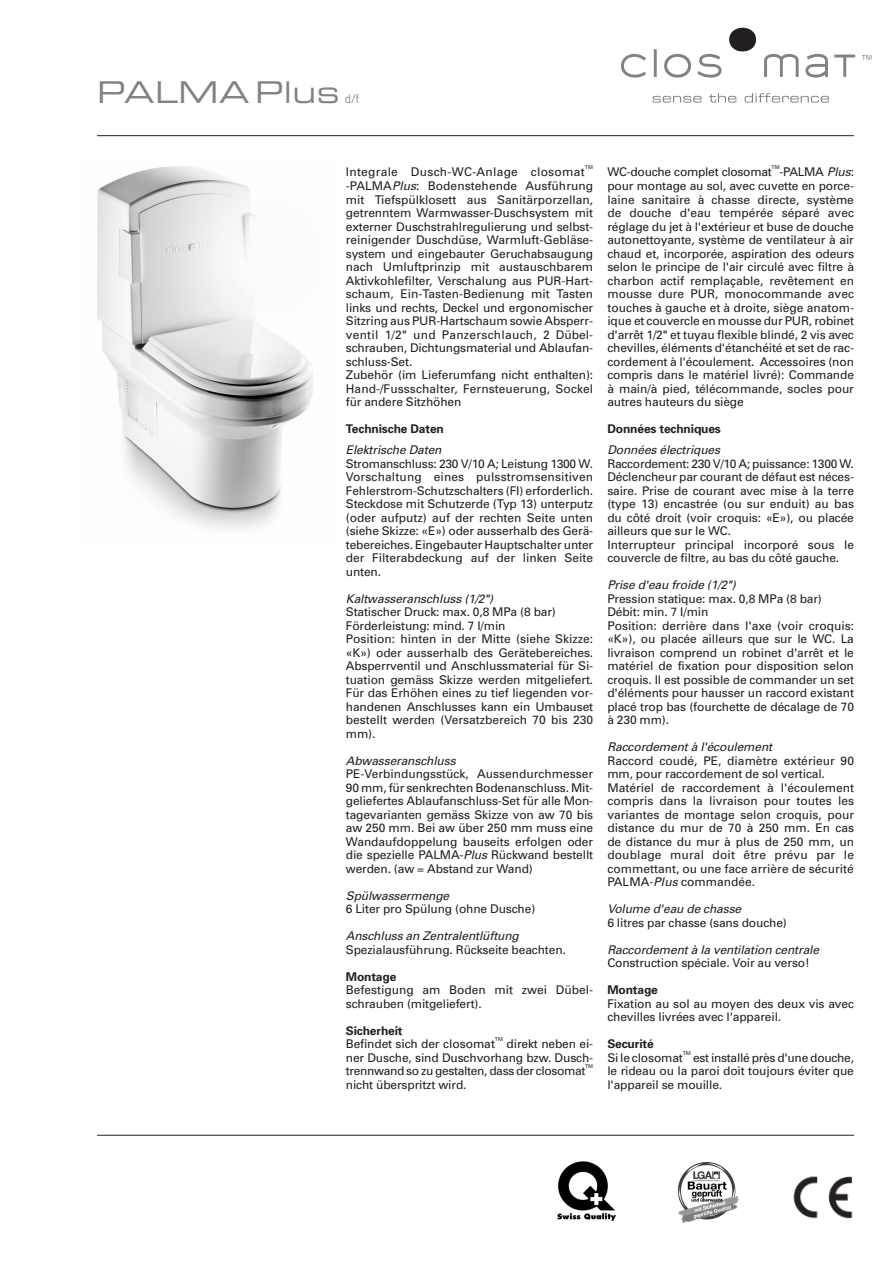
<style>
.page{position:relative;width:893px;height:1264px;background:#fff}
.page>*{position:absolute;margin:0;border:0;box-sizing:border-box;transform-origin:0 0}
.t1{font:30px "Eurostile Extended Two";letter-spacing:.02em;color:#808285}
.t2{font:12px/13.5px "Univers";letter-spacing:-.01em;color:#231f20}
.t3{font:italic 12px "Univers";letter-spacing:-.01em;color:#231f20}
.t4{font:700 12px "Univers";letter-spacing:-.01em;color:#231f20}
.t5{font:12px "Univers";letter-spacing:.02em;color:#231f20}
.t6{font:condensed 12px "Eurostile";color:#808285}
.t7{font:5.25px "Univers";letter-spacing:-.01em;color:#231f20}
.s1{font-style:italic}
</style>
<div class="page">
<hr style="left:97px;top:135px;width:757px;height:1px;background:#231f20">
<img style="left:97px;top:166px;width:216px;height:364px">
<hr style="left:97px;top:1135px;width:757px;height:1px;background:#231f20">
<img style="left:793px;top:1176px;width:60px;height:43px">
<svg style="left:621px;top:54px;width:25px;height:24px"></svg>
<hr style="left:654px;top:49px;width:3px;height:28px;background:#808285">
<svg style="left:664px;top:54px;width:27px;height:24px"></svg>
<svg style="left:697px;top:54px;width:24px;height:24px"></svg>
<div style="left:729px;top:28px;width:27px;height:23px;background:#231f20;border-radius:50%"></div>
<svg style="left:834px;top:55px;width:21px;height:22px"></svg>
<svg style="left:805px;top:54px;width:23px;height:24px"></svg>
<svg style="left:764px;top:54px;width:35px;height:23px"></svg>
<svg style="left:862px;top:55px;width:9px;height:5px"></svg>
<svg style="left:653px;top:96px;width:49px;height:7px"></svg>
<svg style="left:709px;top:93px;width:27px;height:10px"></svg>
<svg style="left:745px;top:93px;width:84px;height:10px"></svg>
<img style="left:679px;top:1162px;width:59px;height:60px">
<img style="left:557px;top:1161px;width:59px;height:60px">
<h1 class="t1" style="left:97px;top:81px;width:244px">PALMA Plus</h1>
<p class="t6" style="left:345px;top:94px;width:15px">d/f</p>
<p class="t7" style="left:585px;top:165px;width:10px">TM</p>
<p class="t2" style="left:346px;top:180px;width:249px">-PALMA<span class="s1">Plus</span>: Bodenstehende Ausführung mit Tiefspülklosett aus Sanitärporzellan, getrenntem Warmwasser-Duschsystem mit externer Duschstrahlregulierung und selbst&shy;reinigender Duschdüse, Warmluft-Gebläse&shy;system und eingebauter Geruchabsaugung nach Umluftprinzip mit austauschbarem Aktivkohlefilter, Verschalung aus PUR-Hart&shy;schaum, Ein-Tasten-Bedienung mit Tasten links und rechts, Deckel und ergonomischer Sitzring aus PUR-Hartschaum sowie Absperr&shy;ventil 1/2" und Panzerschlauch, 2 Dübel&shy;schrauben, Dichtungsmaterial und Ablaufan&shy;schluss-Set.<br>Zubehör (im Lieferumfang nicht enthalten):<br>Hand-/Fussschalter, Fernsteuerung, Sockel für andere Sitzhöhen</p>
<p class="t4" style="left:346px;top:424px;width:100px">Technische Daten</p>
<p class="t3" style="left:346px;top:445px;width:100px">Elektrische Daten</p>
<p class="t2" style="left:346px;top:458px;width:249px;text-align:justify">Stromanschluss: 230 V/10 A; Leistung 1300 W.<br>Vorschaltung eines pulsstromsensitiven Fehlerstrom-Schutzschalters (FI) erforderlich.<br>Steckdose mit Schutzerde (Typ 13) unterputz (oder aufputz) auf der rechten Seite unten (siehe Skizze: «E») oder ausserhalb des Gerä&shy;tebereiches. Eingebauter Hauptschalter unter der Filterabdeckung auf der linken Seite unten.</p>
<p class="t3" style="left:346px;top:594px;width:151px">Kaltwasseranschluss (1/2")</p>
<p class="t2" style="left:346px;top:606px;width:249px">Statischer Druck: max. 0,8 MPa (8 bar)<br>Förderleistung: mind. 7 I/min<br>Position: hinten in der Mitte (siehe Skizze: «K») oder ausserhalb des Gerätebereiches.<br>Absperrventil und Anschlussmaterial für Si&shy;tuation gemäss Skizze werden mitgeliefert.<br>Für das Erhöhen eines zu tief liegenden vor&shy;handenen Anschlusses kann ein Umbauset bestellt werden (Versatzbereich 70 bis 230 mm).</p>
<p class="t3" style="left:346px;top:756px;width:114px">Abwasseranschluss</p>
<p class="t2" style="left:346px;top:768px;width:249px;text-align:justify">PE-Verbindungsstück, Aussendurchmesser 90 mm, für senkrechten Bodenanschluss. Mit&shy;geliefertes Ablaufanschluss-Set für alle Mon&shy;tagevarianten gemäss Skizze von aw 70 bis aw 250 mm. Bei aw über 250 mm muss eine Wandaufdoppelung bauseits erfolgen oder die spezielle PALMA-<span class="s1">Plus</span> Rückwand bestellt werden. (aw = Abstand zur Wand)</p>
<p class="t3" style="left:346px;top:891px;width:107px">Spülwassermenge</p>
<p class="t2" style="left:346px;top:903px;width:191px">6 Liter pro Spülung (ohne Dusche)</p>
<p class="t3" style="left:346px;top:931px;width:177px">Anschluss an Zentralentlüftung</p>
<p class="t2" style="left:346px;top:944px;width:222px">Spezialausführung. Rückseite beachten.</p>
<p class="t4" style="left:346px;top:972px;width:52px">Montage</p>
<p class="t2" style="left:346px;top:984px;width:249px">Befestigung am Boden mit zwei Dübel&shy;schrauben (mitgeliefert).</p>
<p class="t4" style="left:346px;top:1026px;width:58px">Sicherheit</p>
<p class="t2" style="left:346px;top:1038px;width:151px">Befindet sich der closomat</p>
<p class="t5" style="left:346px;top:168px;width:240px">Integrale Dusch-WC-Anlage closomat</p>
<p class="t7" style="left:495px;top:1037px;width:10px">TM</p>
<p class="t2" style="left:346px;top:1038px;width:249px;text-align:justify;text-indent:161px">direkt neben ei&shy;ner Dusche, sind Duschvorhang bzw. Dusch&shy;trennwand so zu gestalten, dass der closomat</p>
<p class="t7" style="left:585px;top:1064px;width:10px">TM</p>
<p class="t2" style="left:346px;top:1079px;width:122px">nicht überspritzt wird.</p>
<p class="t7" style="left:772px;top:165px;width:10px">TM</p>
<p class="t2" style="left:607px;top:167px;width:248px;text-align:justify;text-indent:172px">-PALMA <span class="s1">Plus</span>: pour montage au sol, avec cuvette en porce&shy;laine sanitaire à chasse directe, système de douche d'eau tempérée séparé avec réglage du jet à l'extérieur et buse de douche autonettoyante, système de ventilateur à air chaud et, incorporée, aspiration des odeurs selon le principe de l'air circulé avec filtre à charbon actif remplaçable, revêtement en mousse dure PUR, monocommande avec touches à gauche et à droite, siège anatom&shy;ique et couvercle en mousse dur PUR, robinet d'arrêt 1/2" et tuyau flexible blindé, 2 vis avec chevilles, éléments d'étanchéité et set de rac&shy;cordement à l'écoulement. Accessoires (non compris dans le matériel livré): Commande à main/à pied, télécommande, socles pour autres hauteurs du siège</p>
<p class="t4" style="left:607px;top:424px;width:115px">Données techniques</p>
<p class="t3" style="left:607px;top:445px;width:117px">Données électriques</p>
<p class="t2" style="left:607px;top:458px;width:248px">Raccordement: 230 V/10 A; puissance: 1300 W.<br>Déclencheur par courant de défaut est néces&shy;saire. Prise de courant avec mise à la terre (type 13) encastrée (ou sur enduit) au bas du côté droit (voir croquis: «E»), ou placée ailleurs que sur le WC.<br>Interrupteur principal incorporé sous le couvercle de filtre, au bas du côté gauche.</p>
<p class="t3" style="left:607px;top:580px;width:132px">Prise d'eau froide (1/2")</p>
<p class="t2" style="left:607px;top:593px;width:248px">Pression statique: max. 0,8 MPa (8 bar)<br>Débit: min. 7 I/min<br>Position: derrière dans l'axe (voir croquis: «K»), ou placée ailleurs que sur le WC. La livraison comprend un robinet d'arrêt et le matériel de fixation pour disposition selon croquis. Il est possible de commander un set d'éléments pour hausser un raccord existant placé trop bas (fourchette de décalage de 70 à 230 mm).</p>
<p class="t3" style="left:607px;top:742px;width:169px">Raccordementà l'écoulement</p>
<p class="t2" style="left:607px;top:755px;width:248px">Raccord coudé, PE, diamètre extérieur 90 mm, pour raccordement de sol vertical.<br>Matériel de raccordement à l'écoulement compris dans la livraison pour toutes les variantes de montage selon croquis, pour distance du mur de 70 à 250 mm. En cas de distance du mur à plus de 250 mm, un doublage mural doit être prévu par le commettant, ou une face arrière de sécurité PALMA-<span class="s1">Plus</span>commandée.</p>
<p class="t3" style="left:607px;top:904px;width:138px">Volume d'eau de chasse</p>
<p class="t2" style="left:607px;top:917px;width:181px">6 litres par chasse (sans douche)</p>
<p class="t3" style="left:607px;top:945px;width:216px">Raccordement à la ventilation centrale</p>
<p class="t2" style="left:607px;top:957px;width:204px">Construction spéciale. Voir au verso!</p>
<p class="t4" style="left:607px;top:985px;width:52px">Montage</p>
<p class="t2" style="left:607px;top:998px;width:248px">Fixation au sol au moyen des deux vis avec chevilles livrées avec l'appareil.</p>
<p class="t4" style="left:607px;top:1039px;width:48px">Securité</p>
<p class="t2" style="left:607px;top:1052px;width:77px">Si le closomat</p>
<p class="t2" style="left:607px;top:167px;width:166px">WC-douche complet closomat</p>
<p class="t7" style="left:683px;top:1050px;width:10px">TM</p>
<p class="t2" style="left:607px;top:1052px;width:248px;text-align:justify;text-indent:86px">est installé près d'une douche, le rideau ou la paroi doit toujours éviter que l'appareil se mouille.</p>
</div>
